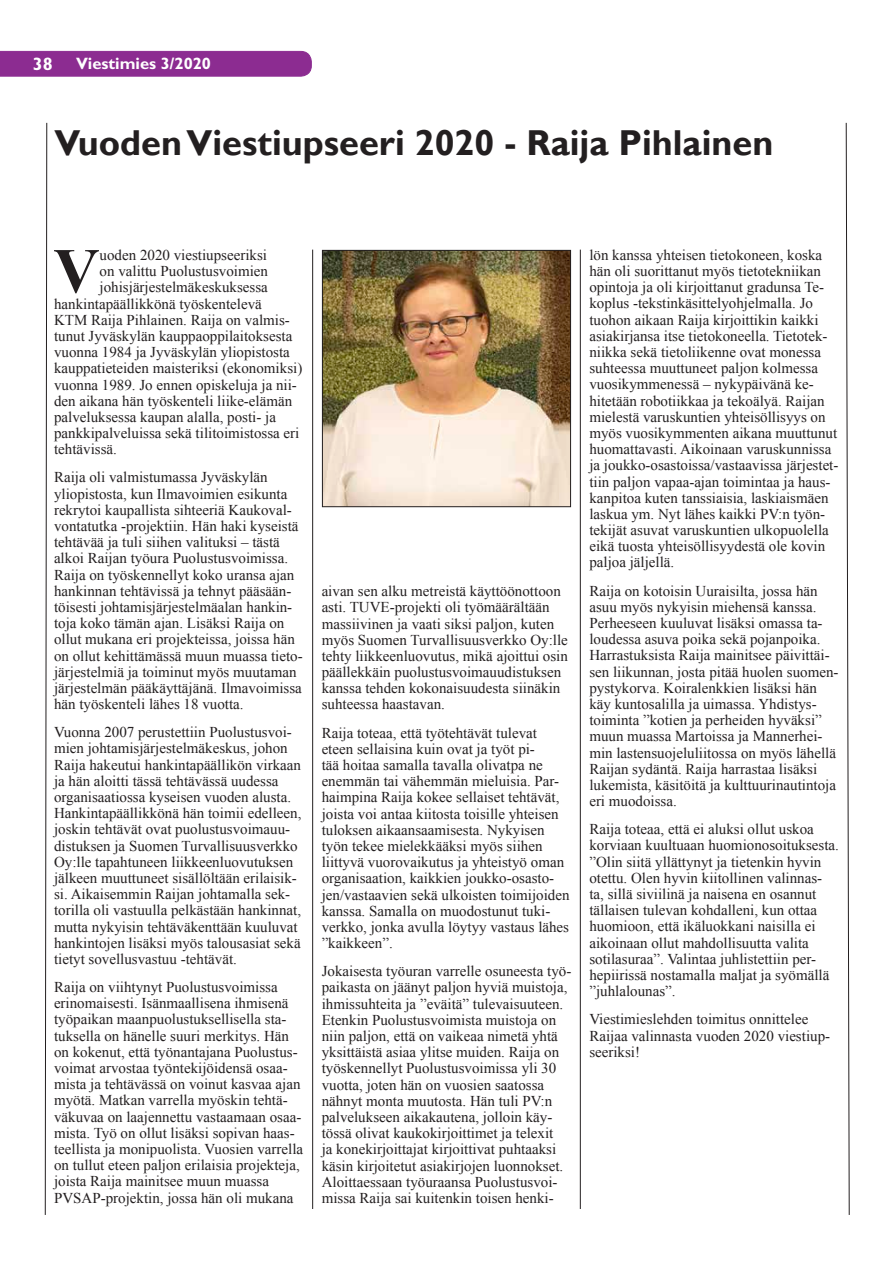
<style>
.page{position:relative;width:893px;height:1263px;background:#fff}
.page>*{position:absolute;margin:0;border:0;box-sizing:border-box;transform-origin:0 0}
.t1{font:700 63.9px "Times New Roman";color:#231f20}
.t2{font:700 36px "Gill Sans";color:#231f20}
.t3{font:700 18px "Gill Sans Std";color:#fff}
.t4{font:700 16.5px "Gill Sans Std";color:#fff}
.t5{font:15px/16.2px "Times New Roman";color:#231f20}
</style>
<div class="page">
<div style="left:0;top:51px;width:312px;height:26px;background:#8c2c91"></div>
<img style="left:324px;top:252px;width:245px;height:253px">
<div style="left:322px;top:250px;width:249px;height:257px;border:1px solid #231f20"></div>
<svg style="left:45px;top:122px;width:2px;height:1093px"></svg>
<hr style="left:312px;top:250px;width:1px;height:959px;background:#231f20">
<svg style="left:846px;top:122px;width:4px;height:1093px"></svg>
<hr style="left:580px;top:250px;width:1px;height:959px;background:#231f20">
<p class="t3" style="left:33px;top:53px;width:21px">38</p>
<p class="t4" style="left:76px;top:53px;width:136px">Viestimies 3/2020</p>
<h2 class="t2" style="left:55px;top:121px;width:720px">Vuoden Viestiupseeri 2020 - Raija Pihlainen</h2>
<h1 class="t1" style="left:54px;top:227px;width:48px">V</h1>
<p class="t5" style="left:100px;top:247px;width:169px">uoden 2020 viestiupseeriksi</p>
<p class="t5" style="left:100px;top:263px;width:170px">on valittu Puolustusvoimien</p>
<p class="t5" style="left:100px;top:279px;width:170px">johisjärjestelmäkeskuksessa</p>
<p class="t5" style="left:54px;top:295px;width:209px">hankintapäällikkönä työskentelevä</p>
<p class="t5" style="left:54px;top:311px;width:237px">KTM Raija Pihlainen. Raija on valmis-</p>
<p class="t5" style="left:54px;top:328px;width:240px">tunut Jyväskylän kauppaoppilaitoksesta</p>
<p class="t5" style="left:54px;top:344px;width:237px">vuonna 1984 ja Jyväskylän yliopistosta</p>
<p class="t5" style="left:54px;top:360px;width:250px">kauppatieteiden maisteriksi (ekonomiksi)</p>
<p class="t5" style="left:54px;top:376px;width:244px">vuonna 1989. Jo ennen opiskeluja ja nii-</p>
<p class="t5" style="left:54px;top:392px;width:240px">den aikana hän työskenteli liike-elämän</p>
<p class="t5" style="left:54px;top:408px;width:224px">palveluksessa kaupan alalla, posti- ja</p>
<p class="t5" style="left:54px;top:425px;width:247px">pankkipalveluissa sekä tilitoimistossa eri</p>
<p class="t5" style="left:54px;top:441px;width:64px">tehtävissä.</p>
<p class="t5" style="left:54px;top:469px;width:250px">Raija oli valmistumassa Jyväskylän yliopistosta, kun Ilmavoimien esikunta rekrytoi kaupallista sihteeriä Kaukoval&shy;vontatutka -projektiin. Hän haki kyseistä tehtävää ja tuli siihen valituksi – tästä alkoi Raijan työura Puolustusvoimissa.<br>Raija on työskennellyt koko uransa ajan hankinnan tehtävissä ja tehnyt pääsään&shy;töisesti johtamisjärjestelmäalan hankin&shy;toja koko tämän ajan. Lisäksi Raija on ollut mukana eri projekteissa, joissa hän on ollut kehittämässä muun muassa tieto&shy;järjestelmiä ja toiminut myös muutaman järjestelmän pääkäyttäjänä. Ilmavoimissa hän työskenteli lähes 18 vuotta.</p>
<p class="t5" style="left:54px;top:724px;width:249px">Vuonna 2007 perustettiin Puolustusvoi&shy;mien johtamisjärjestelmäkeskus, johon Raija hakeutui hankintapäällikön virkaan ja hän aloitti tässä tehtävässä uudessa organisaatiossa kyseisen vuoden alusta.<br>Hankintapäällikkönä hän toimii edelleen, joskin tehtävät ovat puolustusvoimauu&shy;distuksen ja Suomen Turvallisuusverkko Oy:lle tapahtuneen liikkeenluovutuksen jälkeen muuttuneet sisällöltään erilaisik&shy;si. Aikaisemmin Raijan johtamalla sek&shy;torilla oli vastuulla pelkästään hankinnat, mutta nykyisin tehtäväkenttään kuuluvat hankintojen lisäksi myös talousasiat sekä tietyt sovellusvastuu -tehtävät.</p>
<p class="t5" style="left:54px;top:979px;width:251px">Raija on viihtynyt Puolustusvoimissa erinomaisesti. Isänmaallisena ihmisenä työpaikan maanpuolustuksellisella sta&shy;tuksella on hänelle suuri merkitys. Hän on kokenut, että työnantajana Puolustus&shy;voimat arvostaa työntekijöidensä osaa&shy;mista ja tehtävässä on voinut kasvaa ajan myötä. Matkan varrella myöskin tehtä&shy;väkuvaa on laajennettu vastaamaan osaa&shy;mista. Työ on ollut lisäksi sopivan haas&shy;teellista ja monipuolista. Vuosien varrella on tullut eteen paljon erilaisia projekteja, joista Raija mainitsee muun muassa PVSAP-projektin, jossa hän oli mukana</p>
<p class="t5" style="left:322px;top:583px;width:248px">aivan sen alku metreistä käyttöönottoon asti. TUVE-projekti oli työmäärältään massiivinen ja vaati siksi paljon, kuten myös Suomen Turvallisuusverkko Oy:lle tehty liikkeenluovutus, mikä ajoittui osin päällekkäin puolustusvoimauudistuksen kanssa tehden kokonaisuudesta siinäkin suhteessa haastavan.</p>
<p class="t5" style="left:322px;top:724px;width:249px">Raija toteaa, että työtehtävät tulevat eteen sellaisina kuin ovat ja työt pi-<br>tää hoitaa samalla tavalla olivatpa ne enemmän tai vähemmän mieluisia. Par&shy;haimpina Raija kokee sellaiset tehtävät, joista voi antaa kiitosta toisille yhteisen tuloksen aikaansaamisesta. Nykyisen työn tekee mielekkääksi myös siihen liittyvä vuorovaikutus ja yhteistyö oman organisaation, kaikkien joukko-osasto&shy;jen/vastaavien sekä ulkoisten toimijoiden kanssa. Samalla on muodostunut tuki&shy;verkko, jonka avulla löytyy vastaus lähes ”kaikkeen”.</p>
<p class="t5" style="left:322px;top:963px;width:251px">Jokaisesta työuran varrelle osuneesta työ&shy;paikasta on jäänyt paljon hyviä muistoja, ihmissuhteita ja ”eväitä” tulevaisuuteen.<br>Etenkin Puolustusvoimista muistoja on niin paljon, että on vaikeaa nimetä yhtä yksittäistä asiaa ylitse muiden. Raija on työskennellyt Puolustusvoimissa yli 30 vuotta, joten hän on vuosien saatossa nähnyt monta muutosta. Hän tuli PV:n palvelukseen aikakautena, jolloin käy&shy;tössä olivat kaukokirjoittimet ja telexit<br>ja konekirjoittajat kirjoittivat puhtaaksi käsin kirjoitetut asiakirjojen luonnokset.<br>Aloittaessaan työuraansa Puolustusvoi&shy;missa Raija sai kuitenkin toisen henki-</p>
<p class="t5" style="left:589px;top:247px;width:251px">lön kanssa yhteisen tietokoneen, koska hän oli suorittanut myös tietotekniikan opintoja ja oli kirjoittanut gradunsa Te&shy;koplus -tekstinkäsittelyohjelmalla. Jo tuohon aikaan Raija kirjoittikin kaikki asiakirjansa itse tietokoneella. Tietotek&shy;niikka sekä tietoliikenne ovat monessa suhteessa muuttuneet paljon kolmessa vuosikymmenessä – nykypäivänä ke&shy;hitetään robotiikkaa ja tekoälyä. Raijan mielestä varuskuntien yhteisöllisyys on myös vuosikymmenten aikana muuttunut huomattavasti. Aikoinaan varuskunnissa ja joukko-osastoissa/vastaavissa järjestet&shy;tiin paljon vapaa-ajan toimintaa ja haus&shy;kanpitoa kuten tanssiaisia, laskiaismäen laskua ym. Nyt lähes kaikki PV:n työn&shy;tekijät asuvat varuskuntien ulkopuolella eikä tuosta yhteisöllisyydestä ole kovin paljoa jäljellä.</p>
<p class="t5" style="left:589px;top:582px;width:251px">Raija on kotoisin Uuraisilta, jossa hän asuu myös nykyisin miehensä kanssa.<br>Perheeseen kuuluvat lisäksi omassa ta&shy;loudessa asuva poika sekä pojanpoika.<br>Harrastuksista Raija mainitsee päivittäi&shy;sen liikunnan, josta pitää huolen suomen&shy;pystykorva. Koiralenkkien lisäksi hän käy kuntosalilla ja uimassa. Yhdistys&shy;toiminta ”kotien ja perheiden hyväksi” muun muassa Martoissa ja Mannerhei&shy;min lastensuojeluliitossa on myös lähellä Raijan sydäntä. Raija harrastaa lisäksi lukemista, käsitöitä ja kulttuurinautintoja eri muodoissa.</p>
<p class="t5" style="left:589px;top:821px;width:251px">Raija toteaa, että ei aluksi ollut uskoa korviaan kuultuaan huomionosoituksesta. ”Olin siitä yllättynyt ja tietenkin hyvin otettu. Olen hyvin kiitollinen valinnas&shy;ta, sillä siviilinä ja naisena en osannut tällaisen tulevan kohdalleni, kun ottaa huomioon, että ikäluokkani naisilla ei aikoinaan ollut mahdollisuutta valita sotilasuraa”. Valintaa juhlistettiin per&shy;hepiirissä nostamalla maljat ja syömällä ”juhlalounas”.</p>
<p class="t5" style="left:589px;top:1011px;width:242px">Viestimieslehden toimitus onnittelee<br>Raijaa valinnasta vuoden 2020 viestiup&shy;seeriksi!</p>
</div>
